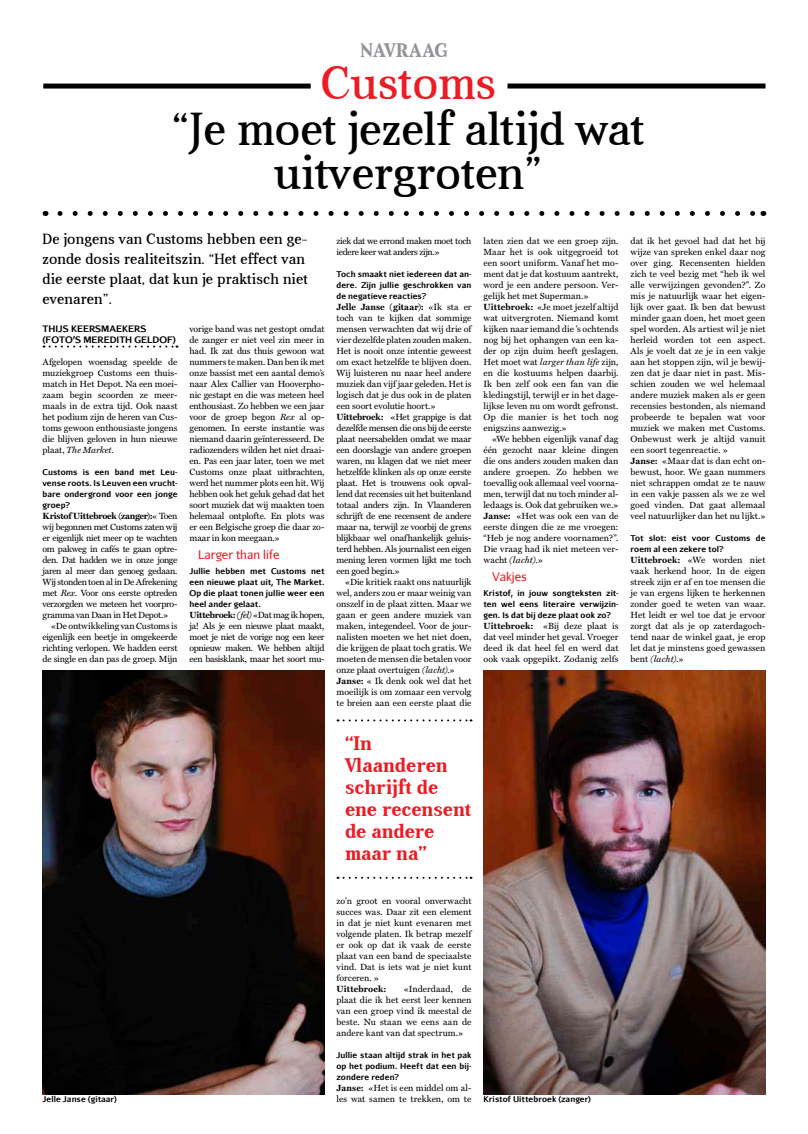
<style>
.page{position:relative;width:808px;height:1134px;background:#fff}
.page>*{position:absolute;margin:0;border:0;box-sizing:border-box;transform-origin:0 0}
.t1{font:47px/44px "Aver";color:#000;text-align:center}
.t2{font:47px "Aver";color:#ec1b24}
.t3{font:700 20px/22px "Aver";color:#ec1b24}
.t4{font:700 20px "Aver";letter-spacing:.04em;color:#939498}
.t5{font:15px/20px "Aver";letter-spacing:.01em;color:#000}
.t6{font:12px "Aurulent Sans";color:#ec1b24}
.t7{font:9px/11px "Miller Text";color:#000;text-align:justify}
.t8{font:9px/11px "Miller Text";letter-spacing:-.035em;color:#000}
.t9{font:700 9px/11px "Aurulent Sans";color:#000}
.t10{font:700 9px "Miller Text";letter-spacing:.005em;color:#000}
.t11{font:700 8px/11px "Aurulent Sans";letter-spacing:.005em;color:#000;text-align:justify}
.s1{font-style:italic}
.s2{font-weight:700}
</style>
<div class="page">
<div style="left:43px;top:84px;width:268px;height:5px;background:#000"></div>
<div style="left:507px;top:84px;width:258px;height:5px;background:#000"></div>
<svg style="left:60px;top:211px;width:695px;height:5px"></svg>
<svg style="left:44px;top:346px;width:133px;height:2px"></svg>
<svg style="left:344px;top:719px;width:127px;height:2px"></svg>
<svg style="left:344px;top:877px;width:127px;height:2px"></svg>
<img style="left:43px;top:670px;width:281px;height:424px">
<img style="left:483px;top:670px;width:282px;height:424px">
<h2 class="t4" style="left:360px;top:39px;width:88px">Navraag</h2>
<h1 class="t2" style="left:320px;top:57px;width:177px">Customs</h1>
<h1 class="t1" style="left:172px;top:107px;width:474px">“Je moet jezelf altijd wat uitvergroten”</h1>
<h3 class="t5" style="left:43px;top:229px;width:267px">De jongens van Customs hebben een ge&shy;zonde dosis realiteitszin. “Het effect van die eerste plaat, dat kun je praktisch niet evenaren”.</h3>
<p class="t9" style="left:43px;top:322px;width:135px">Th ijs Keersmaekers (foto’s Meredith geldof)</p>
<p class="t7" style="left:43px;top:356px;width:136px">Afgelopen woensdag speelde de muziekgroep Customs een thuis&shy;match in Het Depot. Na een moei&shy;zaam begin scoorden ze meer&shy;maals in de extra tijd. Ook naast het podium zijn de heren van Cus&shy;toms gewoon enthousiaste jongens die blijven geloven in hun nieuwe plaat, <span class="s1">The Market</span>.</p>
<p class="t11" style="left:43px;top:466px;width:136px">Customs is een band met Leu&shy;vense roots. I s Leuven een vrucht&shy;bare ondergrond voor een jonge groep?</p>
<p class="t7" style="left:43px;top:510px;width:137px"><span class="s2">Kristof Uittebroek (zanger):</span>« Toen wij begonnen met Customs zaten wij er eigenlijk niet meer op te wachten om pakweg in cafés te gaan optre&shy;den. Dat hadden we in onze jonge jaren al meer dan genoeg gedaan.<br>Wij stonden toen al in De Afrekening met <span class="s1">Rex</span>. Voor ons eerste optreden verzorgden we meteen het voorpro&shy;gramma van Daan in Het Depot.»</p>
<p class="t7" style="left:43px;top:620px;width:136px;text-indent:9px">«De ontwikkeling van Customs is eigenlijk een beetje in omgekeerde richting verlopen. We hadden eerst de single en dan pas de groep. Mijn</p>
<p class="t7" style="left:189px;top:323px;width:136px">vorige band was net gestopt omdat de zanger er niet veel zin meer in had. Ik zat dus thuis gewoon wat nummers te maken. Dan ben ik met onze bassist met een aantal demo’s naar Alex Callier van Hooverpho&shy;nic gestapt en die was meteen heel enthousiast. Zo hebben we een jaar voor de groep begon <span class="s1">Rex</span> al op&shy;genomen. In eerste instantie was niemand daarin geïnteresseerd. De radiozenders wilden het niet draai&shy;en. Pas een jaar later, toen we met Customs onze plaat uitbrachten, werd het nummer plots een hit. Wij hebben ook het geluk gehad dat het soort muziek dat wij maakten toen helemaal ontplofte. En plots was er een Belgische groep die daar zo&shy;maar in kon meegaan.»</p>
<h3 class="t6" style="left:198px;top:547px;width:83px">Larger than life</h3>
<p class="t11" style="left:189px;top:565px;width:136px">Jullie hebben met Customs net een nieuwe plaat uit, The Market.<br>Op die plaat tonen jullie weer een heel ander gelaat.</p>
<p class="t7" style="left:189px;top:609px;width:137px"><span class="s2">Uittebroek:</span> <span class="s1">(fel)</span> «Dat mag ik hopen, ja! Als je een nieuwe plaat maakt, moet je niet de vorige nog een keer opnieuw maken. We hebben altijd een basisklank, maar het soort mu-</p>
<p class="t8" style="left:336px;top:235px;width:136px">ziek dat we errond maken moet toch iedere keer wat anders zijn.»</p>
<p class="t11" style="left:336px;top:268px;width:136px">Toch smaakt niet iedereen dat an&shy;dere. Zijn jullie geschrokken van de negatieve reacties?</p>
<p class="t7" style="left:336px;top:301px;width:136px;text-align:left"><span class="s2">Jelle Janse (gitaar):</span> «Ik sta er toch van te kijken dat sommige mensen verwachten dat wij drie of vier dezelfde platen zouden maken.<br>Het is nooit onze intentie geweest om exact hetzelfde te blijven doen.<br>Wij luisteren nu naar heel andere muziek dan vijf jaar geleden. Het is logisch dat je dus ook in de platen een soort evolutie hoort.» <span class="s2">Uittebroek:</span> «Het grappige is dat dezelfde mensen die ons bij de eerste plaat neersabelden omdat we maar een doorslagje van andere groepen waren, nu klagen dat we niet meer hetzelfde klinken als op onze eerste plaat. Het is trouwens ook opval&shy;lend dat recensies uit het buitenland totaal anders zijn. In Vlaanderen schrijft de ene recensent de andere maar na, terwijl ze voorbij de grens blijkbaar wel onafhankelijk geluis&shy;terd hebben. Als journalist een eigen mening leren vormen lijkt me toch een goed begin.»</p>
<p class="t7" style="left:336px;top:576px;width:136px;text-align:left;text-indent:9px">«Die kritiek raakt ons natuurlijk wel, anders zou er maar weinig van onszelf in de plaat zitten. Maar we gaan er geen andere muziek van maken, integendeel. Voor de jour&shy;nalisten moeten we het niet doen, die krijgen de plaat toch gratis. We moeten de mensen die betalen voor onze plaat overtuigen <span class="s1">(lacht)</span>.»<br><span class="s2">Janse:</span> « Ik denk ook wel dat het moeilijk is om zomaar een vervolg te breien aan een eerste plaat die</p>
<p class="t7" style="left:483px;top:235px;width:136px;text-align:left">laten zien dat we een groep zijn.<br>Maar het is ook uitgegroeid tot een soort uniform. Vanaf het mo&shy;ment dat je dat kostuum aantrekt, word je een andere persoon. Ver&shy;gelijk het met Superman.»<br><span class="s2">Uittebroek:</span> «Je moet jezelf altijd wat uitvergroten. Niemand komt kijken naar iemand die ’s ochtends nog bij het ophangen van een ka&shy;der op zijn duim heeft geslagen.<br>Het moet wat <span class="s1">larger than life</span> zijn, en die kostuums helpen daarbij.<br>Ik ben zelf ook een fan van die kledingstijl, terwijl er in het dage&shy;lijkse leven nu om wordt gefronst.<br>Op die manier is het toch nog enigszins aanwezig.»</p>
<p class="t7" style="left:483px;top:433px;width:136px;text-indent:9px">«We hebben eigenlijk vanaf dag één gezocht naar kleine dingen die ons anders zouden maken dan andere groepen. Zo hebben we toevallig ook allemaal veel voorna&shy;men, terwijl dat nu toch minder al&shy;ledaags is. Ook dat gebruiken we.» <span class="s2">Janse:</span> «Het was ook een van de eerste dingen die ze me vroegen: “Heb je nog andere voornamen?”.<br>Die vraag had ik niet meteen ver&shy;wacht <span class="s1">(lacht)</span>.»</p>
<h3 class="t6" style="left:492px;top:569px;width:37px">Vakjes</h3>
<p class="t11" style="left:483px;top:587px;width:136px">Kristof, in jouw songteksten zit&shy;ten wel eens literaire verwijzin&shy;gen. Is dat bij deze plaat ook zo?</p>
<p class="t7" style="left:483px;top:620px;width:136px"><span class="s2">Uittebroek:</span> «Bij deze plaat is dat veel minder het geval. Vroeger deed ik dat heel fel en werd dat ook vaak opgepikt. Zodanig zelfs</p>
<p class="t7" style="left:630px;top:235px;width:136px;text-align:left">dat ik het gevoel had dat het bij wijze van spreken enkel daar nog over ging. Recensenten hielden zich te veel bezig met “heb ik wel alle verwijzingen gevonden?”. Zo mis je natuurlijk waar het eigen&shy;lijk over gaat. Ik ben dat bewust minder gaan doen, het moet geen spel worden. Als artiest wil je niet herleid worden tot een aspect.<br>Als je voelt dat ze je in een vakje aan het stoppen zijn, wil je bewij&shy;zen dat je daar niet in past. Mis&shy;schien zouden we wel helemaal andere muziek maken als er geen recensies bestonden, als niemand probeerde te bepalen wat voor muziek we maken met Customs.<br>Onbewust werk je altijd vanuit een soort tegenreactie. »<br><span class="s2">Janse:</span> «Maar dat is dan echt on&shy;bewust, hoor. We gaan nummers niet schrappen omdat ze te nauw in een vakje passen als we ze wel goed vinden. Dat gaat allemaal veel natuurlijker dan het nu lijkt.»</p>
<p class="t11" style="left:630px;top:532px;width:136px">Tot slot: eist voor Customs de roem al een zekere tol?</p>
<p class="t7" style="left:630px;top:554px;width:136px"><span class="s2">Uittebroek:</span> «We worden niet vaak herkend hoor. In de eigen streek zijn er af en toe mensen die je van ergens lijken te herkennen zonder goed te weten van waar.<br>Het leidt er wel toe dat je ervoor zorgt dat als je op zaterdagoch&shy;tend naar de winkel gaat, je erop let dat je minstens goed gewassen bent <span class="s1">(lacht)</span>.»</p>
<h2 class="t3" style="left:345px;top:732px;width:128px">“In<br>Vlaanderen schrijft de ene recensent de andere maar na”</h2>
<p class="t7" style="left:336px;top:895px;width:137px">zo’n groot en vooral onverwacht succes was. Daar zit een element in dat je niet kunt evenaren met volgende platen. Ik betrap mezelf er ook op dat ik vaak de eerste plaat van een band de speciaalste vind. Dat is iets wat je niet kunt forceren. »</p>
<p class="t10" style="left:336px;top:983px;width:51px">Uittebroek:</p>
<p class="t7" style="left:336px;top:983px;width:136px;text-indent:67px">«Inderdaad, de plaat die ik het eerst leer kennen van een groep vind ik meestal de beste. Nu staan we eens aan de andere kant van dat spectrum.»</p>
<p class="t11" style="left:336px;top:1049px;width:136px">Jullie staan altijd strak in het pak op het podium. Heeft dat een bij&shy;zondere reden?</p>
<p class="t7" style="left:336px;top:1082px;width:136px"><span class="s2">Janse:</span> «Het is een middel om al&shy;les wat samen te trekken, om te</p>
<p class="t11" style="left:43px;top:1093px;width:76px">Jelle Janse (gitaar)</p>
<p class="t11" style="left:483px;top:1093px;width:109px">Kristof Uittebroek (zanger)</p>
</div>
